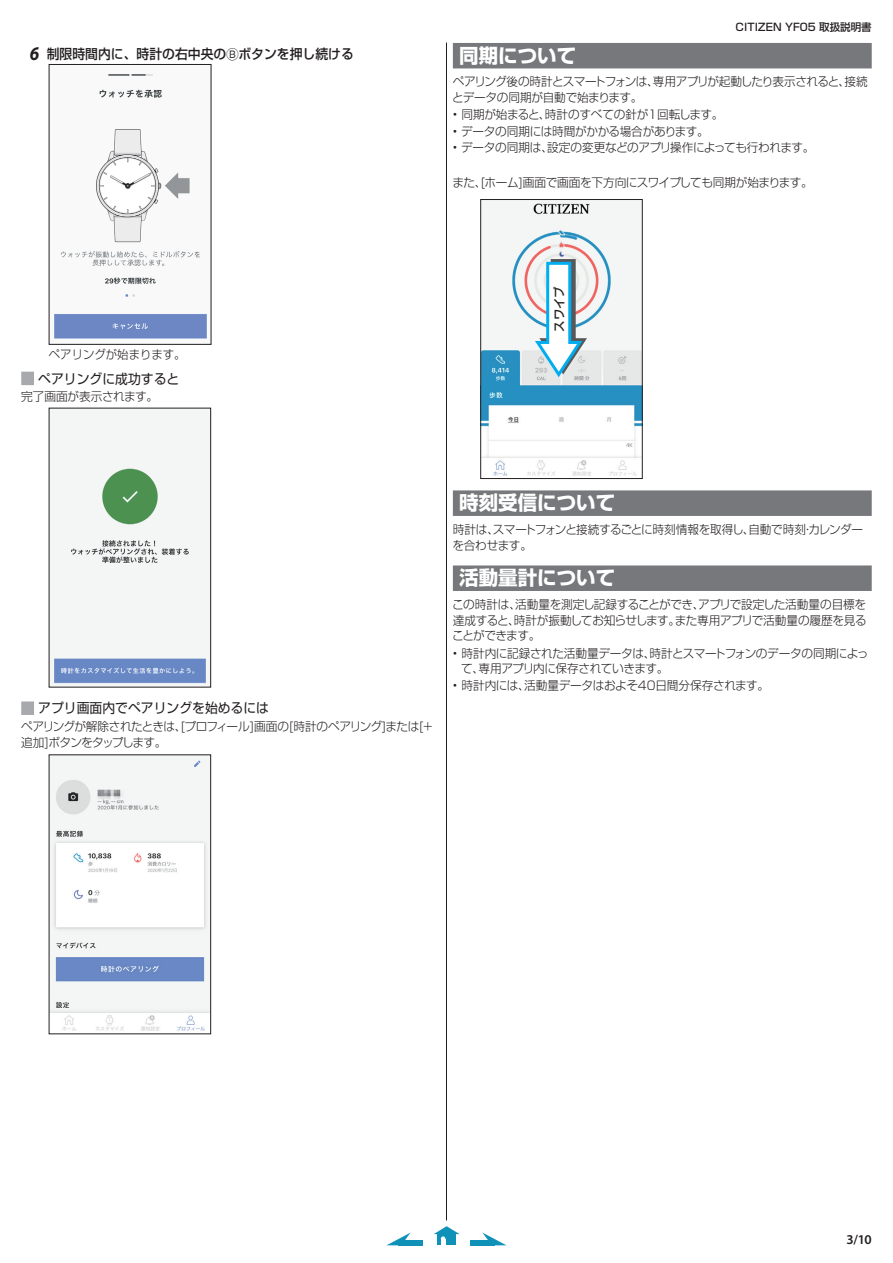
<style>
.page{position:relative;width:893px;height:1263px;background:#fff}
.page>*{position:absolute;margin:0;border:0;box-sizing:border-box;transform-origin:0 0}
.t1{font:700 19.5px "Shin Go Pro";color:#fff}
.t2{font:13.5px "Shin Go Pro";color:#231f20;scale:.95 1}
.t3{font:500 13.5px "Shin Go Pro";color:#231f20;scale:.95 1}
.t4{font:600 13.5px "Myriad Pro";color:#231f20}
.t5{font:300 12px/15.8px "Shin Go Pro";letter-spacing:-.03em;color:#231f20}
.t6{font:300 12px/15.8px "Shin Go Pro";letter-spacing:-.055em;color:#231f20}
.t7{font:300 12px "Shin Go Pro";color:#231f20;scale:.95 1}
.t8{font:500 12px "Shin Go Pro";color:#231f20;scale:.95 1}
.t9{font:500 10.5px "Shin Go Pro";color:#231f20}
.s1{font-family:"Myriad Pro";font-weight:700;font-style:italic;font-size:19.5px}
.s2{font-family:"Amaruttf";font-weight:400}
</style>
<div class="page">
<div style="left:21px;top:372px;width:13px;height:13px;background:#a8a9ad"></div>
<div style="left:21px;top:701px;width:13px;height:14px;background:#a8a9ad"></div>
<img style="left:54px;top:74px;width:153px;height:265px">
<div style="left:49px;top:64px;width:162px;height:281px;border:1px solid #231f20"></div>
<img style="left:51px;top:410px;width:158px;height:275px">
<div style="left:49px;top:408px;width:162px;height:279px;border:1px solid #231f20"></div>
<img style="left:51px;top:757px;width:158px;height:274px">
<div style="left:49px;top:755px;width:162px;height:279px;border:1px solid #231f20"></div>
<hr style="left:446px;top:43px;width:1px;height:1177px;background:#231f20">
<svg style="left:434px;top:1226px;width:26px;height:19px"></svg>
<div style="left:398px;top:1240px;width:24px;height:5px;background:#1092b8"></div>
<svg style="left:387px;top:1232px;width:24px;height:13px"></svg>
<div style="left:471px;top:1240px;width:24px;height:5px;background:#1092b8"></div>
<svg style="left:482px;top:1232px;width:24px;height:13px"></svg>
<div style="left:453px;top:43px;width:419px;height:25px;background:#76787b"></div>
<div style="left:453px;top:490px;width:419px;height:26px;background:#76787b"></div>
<div style="left:453px;top:565px;width:419px;height:26px;background:#76787b"></div>
<img style="left:482px;top:201px;width:158px;height:275px">
<div style="left:480px;top:199px;width:162px;height:280px;border:1px solid #231f20"></div>
<svg style="left:532px;top:258px;width:56px;height:122px"></svg>
<p class="t3" style="left:30px;top:43px;width:343px"><span class="s1">6</span> 制限時間内に、時計の右中央の<span class="s2">B</span>ボタンを押し続ける</p>
<p class="t9" style="left:736px;top:18px;width:138px">CITIZEN YF05 取扱説明書</p>
<h1 class="t1" style="left:459px;top:40px;width:118px">同期について</h1>
<p class="t5" style="left:452px;top:73px;width:417px">ペアリング後の時計とスマートフォンは、専用アプリが起動したり表示されると、接続とデータの同期が自動で始まります。</p>
<p class="t5" style="left:453px;top:105px;width:272px">• 同期が始まると、時計のすべての針が1回転します。</p>
<p class="t5" style="left:453px;top:122px;width:258px">• データの同期には時間がかかる場合があります。</p>
<p class="t5" style="left:453px;top:138px;width:363px">• データの同期は、設定の変更などのアプリ操作によっても行われます。</p>
<p class="t5" style="left:452px;top:173px;width:362px">また、[ホーム]画面で画面を下方向にスワイプしても同期が始まります。</p>
<p class="t7" style="left:49px;top:344px;width:146px">ペアリングが始まります。</p>
<p class="t2" style="left:38px;top:367px;width:150px">ペアリングに成功すると</p>
<p class="t5" style="left:21px;top:388px;width:138px">完了画面が表示されます。</p>
<p class="t8" style="left:549px;top:332px;width:50px;rotate:-90deg">スワイプ</p>
<p class="t2" style="left:38px;top:697px;width:245px">アプリ画面内でペアリングを始めるには</p>
<p class="t6" style="left:21px;top:717px;width:413px">ペアリングが解除されたときは、[プロフィール]画面の[時計のペアリング]または[+追加]ボタンをタップします。</p>
<h1 class="t1" style="left:459px;top:487px;width:157px">時刻受信について</h1>
<p class="t5" style="left:453px;top:520px;width:412px">時計は、スマートフォンと接続するごとに時刻情報を取得し、自動で時刻・カレンダーを合わせます。</p>
<h1 class="t1" style="left:459px;top:562px;width:157px">活動量計について</h1>
<p class="t5" style="left:452px;top:595px;width:416px;text-align:justify">この時計は、活動量を測定し記録することができ、アプリで設定した活動量の目標を達成すると、時計が振動してお知らせします。また専用アプリで活動量の履歴を見ることができます。</p>
<p class="t5" style="left:461px;top:644px;width:409px;text-indent:-8px">• 時計内に記録された活動量データは、時計とスマートフォンのデータの同期によって、専用アプリ内に保存されていきます。</p>
<p class="t5" style="left:453px;top:676px;width:318px">• 時計内には、活動量データはおよそ40日間分保存されます。</p>
<p class="t4" style="left:846px;top:1231px;width:27px">3/10</p>
</div>
